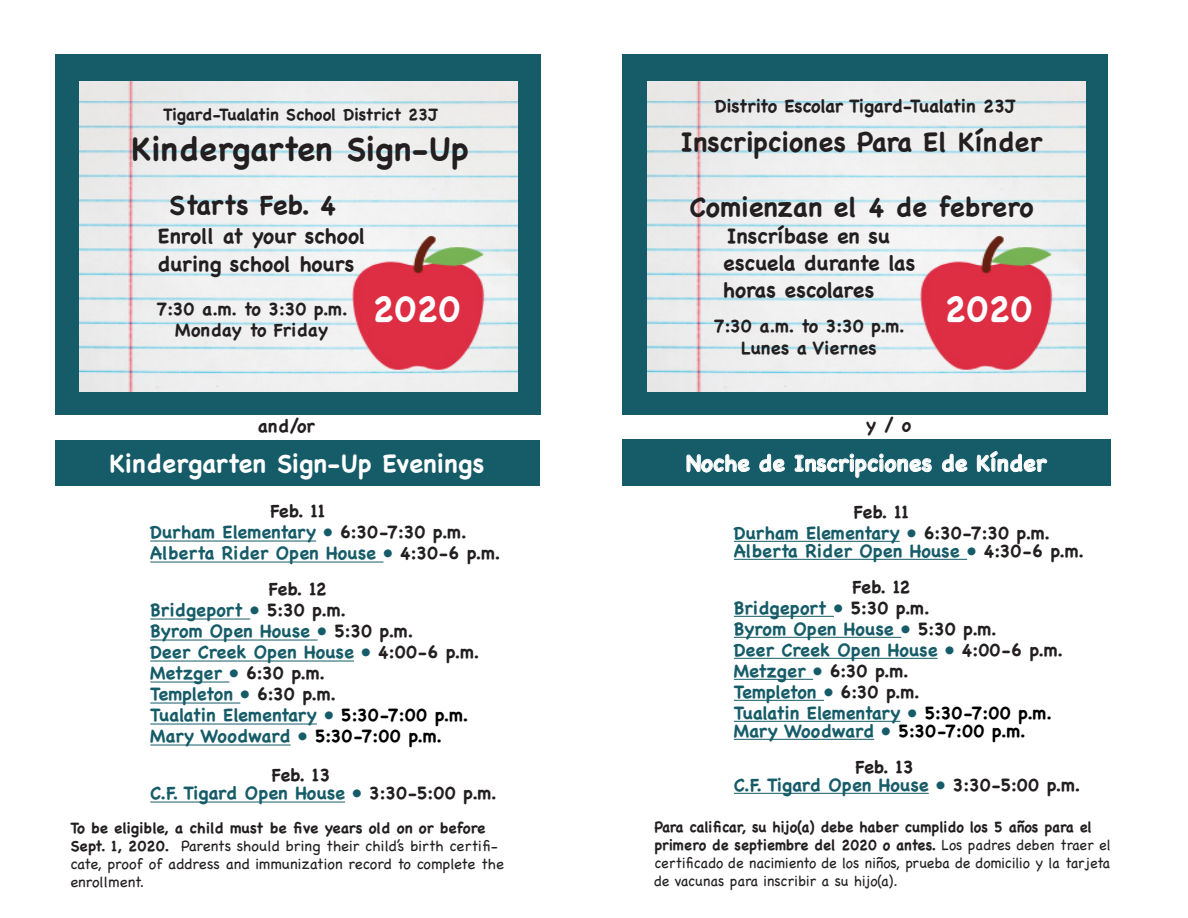
<style>
.page{position:relative;width:1188px;height:918px;background:#fff}
.page>*{position:absolute;margin:0;border:0;box-sizing:border-box;transform-origin:0 0}
.t1{font:700 36px "Chalkboard";color:#fff}
.t2{font:700 33px "Chalkboard";color:#231f20}
.t3{font:700 27px "Chalkboard";color:#231f20}
.t4{font:700 25.5px "Chalkboard";color:#fff}
.t5{font:700 22.5px "Chalkboard";color:#fff}
.t6{font:700 21px "Chalkboard";color:#231f20}
.t7{font:700 18px "Chalkboard";color:#165c68}
.t8{font:700 18px "Chalkboard";color:#231f20}
.t9{font:700 16.5px "Chalkboard";color:#231f20}
.t10{font:15px/18px "Chalkboard";color:#231f20;scale:.96 1}
.t11{font:15px/18px "Chalkboard";color:#231f20}
.s1{color:#231f20}
.s2{color:#000}
.s3{font-weight:700}
</style>
<div class="page">
<div style="left:622px;top:440px;width:488px;height:46px;background:#155b68"></div>
<svg style="left:686px;top:454px;width:64px;height:19px"></svg>
<svg style="left:759px;top:453px;width:26px;height:19px"></svg>
<svg style="left:794px;top:453px;width:138px;height:25px"></svg>
<svg style="left:942px;top:453px;width:26px;height:19px"></svg>
<svg style="left:977px;top:451px;width:71px;height:21px"></svg>
<hr style="left:150px;top:541px;width:166px;height:1px;background:#165c68">
<hr style="left:150px;top:562px;width:234px;height:1px;background:#165c68">
<hr style="left:150px;top:619px;width:100px;height:1px;background:#165c68">
<hr style="left:150px;top:640px;width:168px;height:1px;background:#165c68">
<hr style="left:150px;top:661px;width:204px;height:1px;background:#165c68">
<hr style="left:150px;top:682px;width:79px;height:1px;background:#165c68">
<hr style="left:150px;top:703px;width:90px;height:1px;background:#165c68">
<hr style="left:150px;top:724px;width:167px;height:1px;background:#165c68">
<hr style="left:150px;top:745px;width:141px;height:1px;background:#165c68">
<hr style="left:150px;top:802px;width:195px;height:1px;background:#165c68">
<div style="left:56px;top:54px;width:485px;height:361px;background:#155b68"></div>
<div style="left:56px;top:440px;width:484px;height:46px;background:#155b68"></div>
<img style="left:80px;top:81px;width:437px;height:311px">
<div style="left:622px;top:54px;width:485px;height:361px;background:#155b68"></div>
<img style="left:647px;top:81px;width:438px;height:311px">
<hr style="left:734px;top:541px;width:166px;height:1px;background:#165c68">
<hr style="left:734px;top:559px;width:233px;height:1px;background:#165c68">
<hr style="left:734px;top:616px;width:100px;height:1px;background:#165c68">
<hr style="left:734px;top:637px;width:167px;height:1px;background:#165c68">
<hr style="left:734px;top:658px;width:204px;height:1px;background:#165c68">
<hr style="left:734px;top:679px;width:79px;height:1px;background:#165c68">
<hr style="left:734px;top:700px;width:90px;height:1px;background:#165c68">
<hr style="left:734px;top:721px;width:167px;height:1px;background:#165c68">
<hr style="left:734px;top:739px;width:140px;height:1px;background:#165c68">
<hr style="left:734px;top:793px;width:195px;height:1px;background:#165c68">
<p class="t8" style="left:715px;top:95px;width:302px">Distrito Escolar Tigard-Tualatin 23J</p>
<p class="t3" style="left:680px;top:126px;width:363px">Inscripciones Para El Kínder</p>
<p class="t3" style="left:689px;top:191px;width:345px">Comienzan el 4 de febrero</p>
<p class="t6" style="left:727px;top:223px;width:164px">Inscríbase en su</p>
<p class="t6" style="left:723px;top:250px;width:194px">escuela durante las</p>
<p class="t6" style="left:723px;top:277px;width:153px">horas escolares</p>
<p class="t9" style="left:163px;top:105px;width:276px">Tigard-Tualatin School District 23J</p>
<p class="t2" style="left:132px;top:130px;width:339px">Kindergarten Sign-Up</p>
<p class="t3" style="left:169px;top:189px;width:169px">Starts Feb. 4</p>
<p class="t6" style="left:158px;top:223px;width:209px">Enroll at your school</p>
<p class="t6" style="left:158px;top:252px;width:198px">during school hours</p>
<p class="t1" style="left:372px;top:288px;width:90px">2020</p>
<p class="t1" style="left:944px;top:288px;width:90px">2020</p>
<p class="t8" style="left:156px;top:298px;width:193px">7:30 a.m. to 3:30 p.m.</p>
<p class="t8" style="left:175px;top:320px;width:154px">Monday to Friday</p>
<p class="t8" style="left:714px;top:315px;width:193px">7:30 a.m. to 3:30 p.m.</p>
<p class="t8" style="left:741px;top:337px;width:137px">Lunes a Viernes</p>
<p class="t8" style="left:258px;top:416px;width:58px">and/or</p>
<p class="t8" style="left:866px;top:414px;width:46px">y / o</p>
<p class="t4" style="left:86px;top:441px;width:425px">Kindergarten Registration Evenings</p>
<p class="t5" style="left:686px;top:450px;width:362px">Noche de Inscripciones de Kínder</p>
<p class="t8" style="left:270px;top:501px;width:57px">Feb. 11</p>
<p class="t7" style="left:150px;top:522px;width:318px">Durham Elementary • <span class="s1">6:30-7:30 p.m.</span></p>
<p class="t7" style="left:150px;top:543px;width:352px">Alberta Rider Open House • <span class="s1">4:30-6 p.m.</span></p>
<p class="t8" style="left:269px;top:579px;width:59px">Feb. 12</p>
<p class="t7" style="left:150px;top:600px;width:197px">Bridgeport • <span class="s1">5:30 p.m.</span></p>
<p class="t7" style="left:150px;top:621px;width:265px">Byrom Open House • <span class="s1">5:30 p.m.</span></p>
<p class="t7" style="left:150px;top:642px;width:331px">Deer Creek Open House • <span class="s1">4:00-6 p.m.</span></p>
<p class="t7" style="left:150px;top:663px;width:177px">Metzger • <span class="s1">6:30 p.m.</span></p>
<p class="t7" style="left:150px;top:684px;width:188px">Templeton • <span class="s1">6:30 p.m.</span></p>
<p class="t7" style="left:150px;top:705px;width:320px">Tualatin Elementary • <span class="s2">5:30-7:00 p.m.</span></p>
<p class="t7" style="left:150px;top:726px;width:293px">Mary Woodward • <span class="s2">5:30-7:00 p.m.</span></p>
<p class="t8" style="left:272px;top:765px;width:60px">Feb. 13</p>
<p class="t7" style="left:150px;top:783px;width:348px">C.F. Tigard Open House • <span class="s1">3:30-5:00 p.m.</span></p>
<p class="t4" style="left:110px;top:448px;width:376px">Kindergarten Sign-Up Evenings</p>
<p class="t8" style="left:854px;top:501px;width:57px">Feb. 11</p>
<p class="t7" style="left:734px;top:522px;width:318px">Durham Elementary • <span class="s1">6:30-7:30 p.m.</span></p>
<p class="t7" style="left:734px;top:540px;width:352px">Alberta Rider Open House • <span class="s1">4:30-6 p.m.</span></p>
<p class="t8" style="left:853px;top:576px;width:59px">Feb. 12</p>
<p class="t7" style="left:734px;top:597px;width:197px">Bridgeport • <span class="s1">5:30 p.m.</span></p>
<p class="t7" style="left:734px;top:618px;width:265px">Byrom Open House • <span class="s1">5:30 p.m.</span></p>
<p class="t7" style="left:734px;top:639px;width:331px">Deer Creek Open House • <span class="s1">4:00-6 p.m.</span></p>
<p class="t7" style="left:734px;top:660px;width:177px">Metzger • <span class="s1">6:30 p.m.</span></p>
<p class="t7" style="left:734px;top:681px;width:188px">Templeton • <span class="s1">6:30 p.m.</span></p>
<p class="t7" style="left:734px;top:702px;width:320px">Tualatin Elementary • <span class="s2">5:30-7:00 p.m.</span></p>
<p class="t7" style="left:734px;top:720px;width:293px">Mary Woodward • <span class="s2">5:30-7:00 p.m.</span></p>
<p class="t8" style="left:855px;top:756px;width:60px">Feb. 13</p>
<p class="t7" style="left:734px;top:774px;width:348px">C.F. Tigard Open House • <span class="s1">3:30-5:00 p.m.</span></p>
<p class="t11" style="left:70px;top:819px;width:435px"><span class="s3">To be eligible, a child must be five years old on or before Sept. 1, 2020.</span> Parents should bring their child’s birth certifi&shy;cate, proof of address and immunization record to complete the enrollment.</p>
<p class="t10" style="left:654px;top:817px;width:477px"><span class="s3">Para calificar, su hijo(a) debe haber cumplido los 5 años para el primero de septiembre del 2020 o antes.</span> Los padres deben traer el certificado de nacimiento de los niños, prueba de domicilio y la tarjeta de vacunas para inscribir a su hijo(a).</p>
</div>
